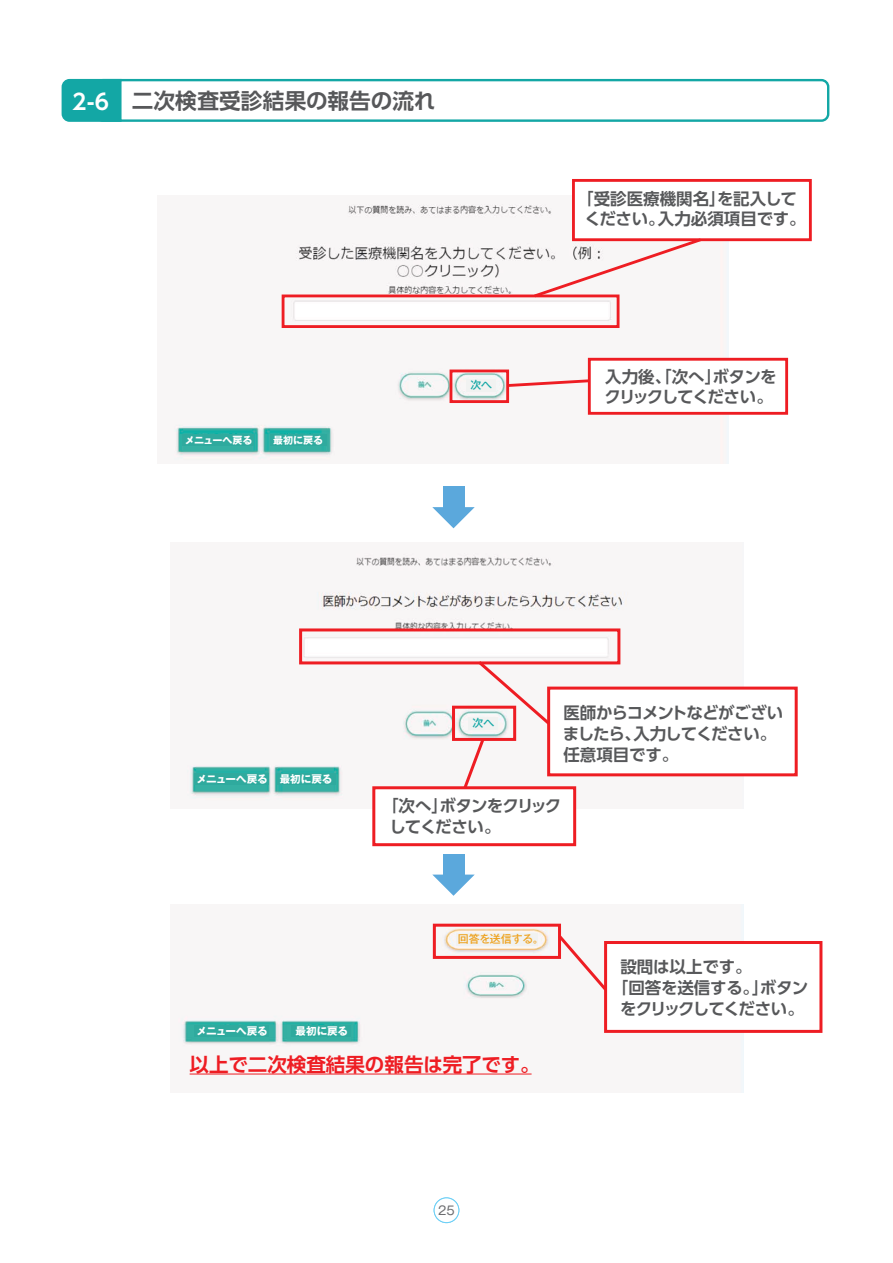
<style>
.page{position:relative;width:893px;height:1263px;background:#fff}
.page>*{position:absolute;margin:0;border:0;box-sizing:border-box;transform-origin:0 0}
.t1{font:700 21.6px "UD Shin Go Pro De";letter-spacing:.005em;color:#57585a}
.t2{font:700 19.5px "UD Shin Go Pro De";color:#ee1d23}
.t3{font:700 16.5px/21px "UD Shin Go Pro De";letter-spacing:-.025em;color:#57585a}
.t4{font:700 16.5px/20px "UD Shin Go Pro De";color:#57585a;text-align:center}
.t5{font:700 16.5px/20px "UD Shin Go Pro De";letter-spacing:-.05em;color:#57585a}
.t6{font:700 16.5px/21px "UD Shin Go Pro De";letter-spacing:-.055em;color:#57585a}
.t7{font:700 16.5px "UD Shin Go Pro De";letter-spacing:-.085em;color:#57585a}
.t8{font:12px "Gothic MB101 Upr";color:#6c6d70}
.t9{font:500 10.95px "Gothic MB101 Upr";letter-spacing:-.015em;color:#eea21f}
.t10{font:500 10.95px "Gothic MB101 Upr";color:#13a7a5}
.t11{font:700 10.65px "Gothic MB101 Upr";letter-spacing:-.02em;color:#fff}
.t12{font:700 10.65px "Gothic MB101 Upr";letter-spacing:-.055em;color:#fff}
.t13{font:700 10.05px "Gothic MB101 Upr";letter-spacing:-.055em;color:#fff}
.t14{font:700 10.05px "Gothic MB101 Upr";letter-spacing:-.02em;color:#fff}
.s1{color:#fff}
</style>
<div class="page">
<img style="left:174px;top:204px;width:554px;height:259px">
<div style="left:450px;top:369px;width:59px;height:34px;border:3px solid #ee1d23"></div>
<div style="left:282px;top:294px;width:337px;height:34px;border:3px solid #ee1d23"></div>
<div style="left:573px;top:180px;width:237px;height:60px;background:#fff"></div>
<div style="left:572px;top:179px;width:240px;height:62px;border:3px solid #ee1d23"></div>
<div style="left:589px;top:359px;width:198px;height:54px;background:#fff"></div>
<div style="left:588px;top:358px;width:200px;height:57px;border:3px solid #ee1d23"></div>
<svg style="left:505px;top:378px;width:87px;height:10px"></svg>
<svg style="left:531px;top:236px;width:173px;height:64px"></svg>
<svg style="left:61px;top:78px;width:63px;height:44px;background:#26aeac"></svg>
<div style="left:95px;top:79px;width:734px;height:43px;border:2px solid #13a7a5;border-radius:7px"></div>
<div style="left:178px;top:904px;width:566px;height:189px;background:#f8f6f6"></div>
<img style="left:187px;top:553px;width:557px;height:255px">
<div style="left:452px;top:706px;width:64px;height:35px;border:3px solid #ee1d23"></div>
<div style="left:433px;top:924px;width:128px;height:35px;border:3px solid #ee1d23"></div>
<div style="left:549px;top:688px;width:247px;height:87px;background:#fff"></div>
<div style="left:547px;top:687px;width:251px;height:89px;border:3px solid #ee1d23"></div>
<div style="left:606px;top:942px;width:215px;height:89px;background:#fff"></div>
<div style="left:604px;top:941px;width:218px;height:92px;border:3px solid #ee1d23"></div>
<div style="left:374px;top:788px;width:201px;height:57px;background:#fff"></div>
<div style="left:372px;top:786px;width:204px;height:60px;border:3px solid #ee1d23"></div>
<div style="left:299px;top:628px;width:321px;height:36px;border:3px solid #ee1d23"></div>
<div style="left:443px;top:854px;width:21px;height:28px;background:#5ba8dc"></div>
<svg style="left:432px;top:874px;width:43px;height:22px"></svg>
<div style="left:443px;top:486px;width:21px;height:28px;background:#5ba8dc"></div>
<svg style="left:432px;top:507px;width:43px;height:21px"></svg>
<svg style="left:475px;top:658px;width:78px;height:69px"></svg>
<svg style="left:461px;top:735px;width:26px;height:55px"></svg>
<svg style="left:555px;top:932px;width:55px;height:62px"></svg>
<hr style="left:190px;top:1073px;width:342px;height:1px;background:#ee1d23">
<div style="left:434px;top:1197px;width:25px;height:26px;border:1px solid #6bcff6;border-radius:50%"></div>
<div style="left:194px;top:773px;width:75px;height:12px;background:#2faa9e"></div>
<div style="left:277px;top:773px;width:58px;height:12px;background:#2faa9e"></div>
<div style="left:194px;top:1025px;width:75px;height:12px;background:#2faa9e"></div>
<div style="left:291px;top:1025px;width:60px;height:12px;background:#2faa9e"></div>
<div style="left:183px;top:434px;width:71px;height:11px;background:#2faa9e"></div>
<div style="left:270px;top:434px;width:57px;height:11px;background:#2faa9e"></div>
<div style="left:456px;top:933px;width:81px;height:12px;background:#f1f2f1"></div>
<div style="left:466px;top:379px;width:30px;height:13px;background:#f1f2f1"></div>
<div style="left:468px;top:717px;width:30px;height:12px;background:#f1f2f1"></div>
<h1 class="t1" style="left:72px;top:83px;width:365px"><span class="s1">2-6</span> 二次検査受診結果の報告の流れ</h1>
<p class="t13" style="left:185px;top:431px;width:69px">メニューへ戻る</p>
<p class="t14" style="left:273px;top:431px;width:52px">最初に戻る</p>
<p class="t10" style="left:470px;top:376px;width:23px">次へ</p>
<p class="t4" style="left:577px;top:189px;width:230px">「受診医療機関名」を記入してください。入力必須項目です。</p>
<p class="t5" style="left:605px;top:366px;width:174px">入力後、「次へ」ボタンをクリックしてください。</p>
<p class="t11" style="left:197px;top:770px;width:137px">メニューへ戻る 最初に戻る</p>
<p class="t10" style="left:473px;top:714px;width:23px">次へ</p>
<p class="t3" style="left:563px;top:701px;width:222px">医師からコメントなどがございましたら、入力してください。任意項目です。</p>
<p class="t6" style="left:389px;top:794px;width:173px;text-indent:-7px">「次へ」ボタンをクリックしてください。</p>
<p class="t12" style="left:197px;top:1022px;width:73px">メニューへ戻る</p>
<p class="t11" style="left:295px;top:1022px;width:54px">最初に戻る</p>
<p class="t9" style="left:458px;top:930px;width:87px">回答を送信する。</p>
<p class="t2" style="left:190px;top:1049px;width:352px">以上で二次検査結果の報告は完了です。</p>
<p class="t8" style="left:438px;top:1201px;width:18px">25</p>
<p class="t3" style="left:620px;top:956px;width:133px">設問は以上です。</p>
<p class="t3" style="left:612px;top:977px;width:198px">「回答を送信する。」ボタン</p>
<p class="t7" style="left:620px;top:995px;width:185px">をクリックしてください。</p>
</div>
